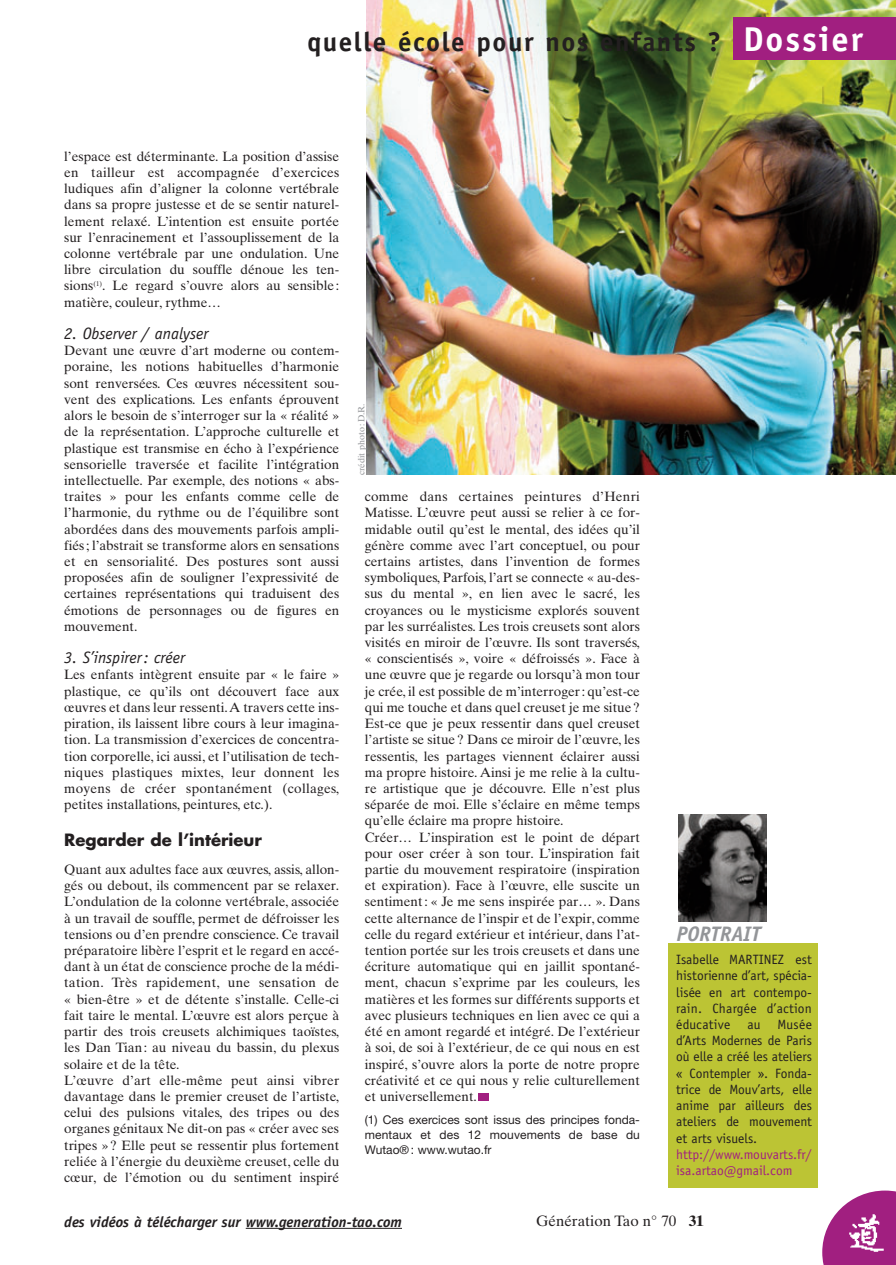
<style>
.page{position:relative;width:896px;height:1265px;background:#fff}
.page>*{position:absolute;margin:0;border:0;box-sizing:border-box;transform-origin:0 0}
.t1{font:700 27px "Officina Sans";letter-spacing:.055em;color:#231f20}
.t2{font:italic 700 21px "Officina Sans";color:#939598}
.t3{font:italic 16.5px "Officina Sans";color:#231f20}
.t4{font:700 16.5px "Futura";color:#231f20}
.t5{font:italic 700 15px "Officina Sans";color:#231f20}
.t6{font:15px "Times Ten";color:#231f20}
.t7{font:13.5px/16.2px "Times Ten";color:#231f20;text-align:justify}
.t8{font:13.5px/16.2px "Officina Sans";color:#231f20;text-align:justify}
.t9{font:13.5px/16.2px "Officina Sans";color:#a11f80}
.t10{font:12px/15px "Helvetica Neue";letter-spacing:.01em;color:#231f20;text-align:justify}
.t11{font:9px "Times Ten";color:#939598}
.s1{font-size:34.5px;color:#fff}
.s2{font-weight:700}
</style>
<div class="page">
<svg style="left:822px;top:1190px;width:73px;height:74px"></svg>
<img style="left:848px;top:1210px;width:36px;height:43px">
<hr style="left:246px;top:1227px;width:156px;height:1px;background:#231f20">
<div style="left:478px;top:1093px;width:11px;height:7px;background:#a11f80"></div>
<div style="left:668px;top:943px;width:149px;height:244px;background:#bcc434"></div>
<img style="left:678px;top:814px;width:88px;height:107px">
<img style="left:367px;top:0;width:528px;height:475px">
<div style="left:733px;top:18px;width:162px;height:42px;background:#a11f80"></div>
<h1 class="t1" style="left:307px;top:31px;width:556px">quelle école pour nos enfants ? <span class="s1">Dossier</span></h1>
<p class="t7" style="left:64px;top:149px;width:276px">l’espace est déterminante. La position d’assise en tailleur est accompagnée d’exercices ludiques afin d’aligner la colonne vertébrale dans sa propre justesse et de se sentir naturel&shy;lement relaxé. L’intention est ensuite portée sur l’enracinement et l’assouplissement de la colonne vertébrale par une ondulation. Une libre circulation du souffle dénoue les ten&shy;sions<sup>(1)</sup>. Le regard s’ouvre alors au sensible : matière, couleur, rythme…</p>
<p class="t3" style="left:64px;top:327px;width:146px">2. Observer / analyser</p>
<p class="t7" style="left:64px;top:344px;width:276px">Devant une œuvre d’art moderne ou contem&shy;poraine, les notions habituelles d’harmonie sont renversées. Ces œuvres nécessitent sou&shy;vent des explications. Les enfants éprouvent alors le besoin de s’interroger sur la « réalité » de la représentation. L’approche culturelle et plastique est transmise en écho à l’expérience sensorielle traversée et facilite l’intégration intellectuelle. Par exemple, des notions « abs&shy;traites » pour les enfants comme celle de l’harmonie, du rythme ou de l’équilibre sont abordées dans des mouvements parfois ampli&shy;fiés ; l’abstrait se transforme alors en sensations et en sensorialité. Des postures sont aussi proposées afin de souligner l’expressivité de certaines représentations qui traduisent des émotions de personnages ou de figures en mouvement.</p>
<p class="t3" style="left:64px;top:651px;width:122px">3. S’inspirer: créer</p>
<p class="t7" style="left:64px;top:668px;width:276px">Les enfants intègrent ensuite par « le faire » plastique, ce qu’ils ont découvert face aux œuvres et dans leur ressenti. A travers cette ins&shy;piration, ils laissent libre cours à leur imagina&shy;tion. La transmission d’exercices de concentra&shy;tion corporelle, ici aussi, et l’utilisation de tech&shy;niques plastiques mixtes, leur donnent les moyens de créer spontanément (collages, petites installations, peintures, etc.).</p>
<p class="t4" style="left:64px;top:832px;width:199px">Regarder de l’intérieur</p>
<p class="t7" style="left:64px;top:862px;width:276px;text-align:left">Quant aux adultes face aux œuvres, assis, allon&shy;gés ou debout, ils commencent par se relaxer.<br>L’ondulation de la colonne vertébrale, associée à un travail de souffle, permet de défroisser les tensions ou d’en prendre conscience. Ce travail préparatoire libère l’esprit et le regard en accé&shy;dant à un état de conscience proche de la médi&shy;tation. Très rapidement, une sensation de « bien-être » et de détente s’installe. Celle-ci fait taire le mental. L’œuvre est alors perçue à partir des trois creusets alchimiques taoïstes, les Dan Tian : au niveau du bassin, du plexus solaire et de la tête.<br>L’œuvre d’art elle-même peut ainsi vibrer davantage dans le premier creuset de l’artiste, celui des pulsions vitales, des tripes ou des organes génitaux Ne dit-on pas « créer avec ses tripes » ? Elle peut se ressentir plus fortement reliée à l’énergie du deuxième creuset, celle du cœur, de l’émotion ou du sentiment inspiré</p>
<p class="t11" style="left:358px;top:475px;width:73px;rotate:-90deg">crédit photo : D.R.</p>
<p class="t7" style="left:365px;top:490px;width:277px;text-align:left">comme dans certaines peintures d’Henri Matisse. L’œuvre peut aussi se relier à ce for&shy;midable outil qu’est le mental, des idées qu’il génère comme avec l’art conceptuel, ou pour certains artistes, dans l’invention de formes symboliques, Parfois, l’art se connecte « au-des&shy;sus du mental », en lien avec le sacré, les croyances ou le mysticisme explorés souvent par les surréalistes. Les trois creusets sont alors visités en miroir de l’œuvre. Ils sont traversés, « conscientisés », voire « défroissés ». Face à une œuvre que je regarde ou lorsqu’à mon tour je crée, il est possible de m’interroger : qu’est-ce qui me touche et dans quel creuset je me situe ?<br>Est-ce que je peux ressentir dans quel creuset l’artiste se situe ? Dans ce miroir de l’œuvre, les ressentis, les partages viennent éclairer aussi ma propre histoire. Ainsi je me relie à la cultu&shy;re artistique que je découvre. Elle n’est plus séparée de moi. Elle s’éclaire en même temps qu’elle éclaire ma propre histoire.<br>Créer… L’inspiration est le point de départ pour oser créer à son tour. L’inspiration fait partie du mouvement respiratoire (inspiration et expiration). Face à l’œuvre, elle suscite un sentiment : « Je me sens inspirée par… ». Dans cette alternance de l’inspir et de l’expir, comme celle du regard extérieur et intérieur, dans l’at&shy;tention portée sur les trois creusets et dans une écriture automatique qui en jaillit spontané&shy;ment, chacun s’exprime par les couleurs, les matières et les formes sur différents supports et avec plusieurs techniques en lien avec ce qui a été en amont regardé et intégré. De l’extérieur à soi, de soi à l’extérieur, de ce qui nous en est inspiré, s’ouvre alors la porte de notre propre créativité et ce qui nous y relie culturellement et universellement.</p>
<p class="t10" style="left:365px;top:1113px;width:276px">(1) Ces exercices sont issus des principes fonda&shy;mentaux et des 12 mouvements de base du Wutao® : www.wutao.fr</p>
<h2 class="t2" style="left:676px;top:925px;width:86px">PORTRAIT</h2>
<p class="t8" style="left:676px;top:952px;width:137px">Isabelle MARTINEZ est historienne d’art, spécia&shy;lisée en art contempo&shy;rain. Chargée d’action éducative</p>
<p class="t8" style="left:676px;top:1017px;width:137px;text-indent:101px">Musée d’Arts Modernes de Paris où elle a créé les ateliers « Contempler ». Fonda&shy;trice de Mouv’arts, elle anime par ailleurs des ateliers de mouvement et arts visuels.</p>
<p class="t9" style="left:676px;top:1146px;width:137px">http://www.mouvarts.fr/ isa.artao@gmail.com</p>
<p class="t8" style="left:747px;top:1017px;width:15px">au</p>
<p class="t5" style="left:64px;top:1215px;width:339px">des vidéos à télécharger sur www.generation-tao.com</p>
<p class="t6" style="left:536px;top:1214px;width:169px">Génération Tao n° 70 <span class="s2">31</span></p>
</div>
